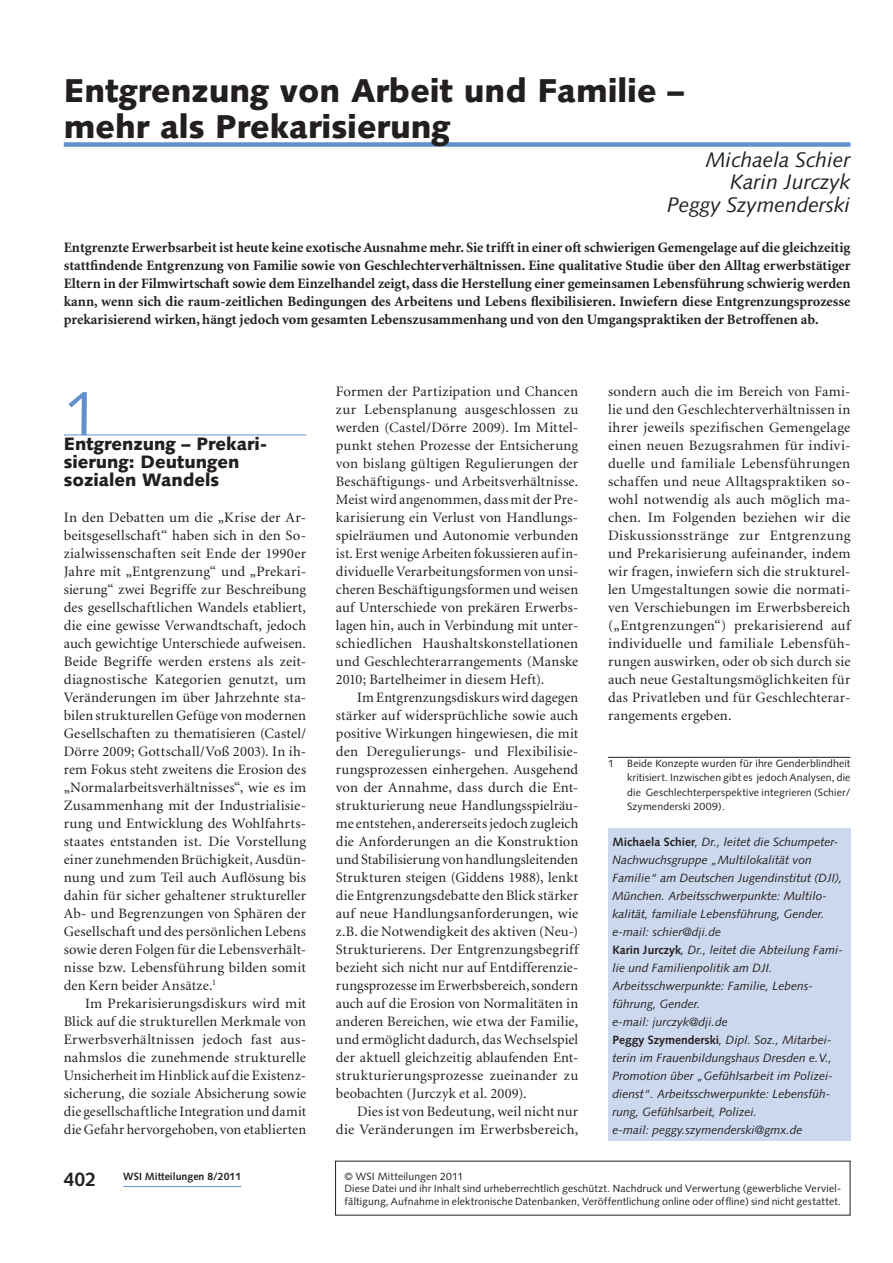
<style>
.page{position:relative;width:893px;height:1263px;background:#fff}
.page>*{position:absolute;margin:0;border:0;box-sizing:border-box;transform-origin:0 0}
.t1{font:63px "Syntax";color:#6091cc}
.t2{font:900 33px/36px "Syntax";color:#231f20}
.t3{font:italic 21px/22.5px "Syntax";color:#231f20;text-align:right}
.t4{font:700 19.5px "Syntax";color:#231f20}
.t5{font:900 18px/18px "Syntax";color:#231f20}
.t6{font:14.4px/18px "Minion";letter-spacing:.01em;color:#231f20;text-align:justify}
.t7{font:700 14.4px/18px "Minion";color:#231f20;text-align:justify}
.t8{font:italic 12px/18px "Syntax";color:#231f20}
.t9{font:10.5px/14.4px "Syntax";letter-spacing:.015em;color:#231f20;text-align:justify}
.t10{font:700 10.5px "Syntax";color:#231f20}
.s1{font-weight:700;font-style:normal}
</style>
<div class="page">
<hr style="left:123px;top:1186px;width:118px;height:1px;background:#6091cc">
<hr style="left:64px;top:435px;width:242px;height:1px;background:#6091cc">
<div style="left:608px;top:828px;width:242px;height:312px;background:#ccd8ed"></div>
<div style="left:64px;top:142px;width:786px;height:5px;background:#6091cc"></div>
<hr style="left:608px;top:757px;width:242px;height:1px;background:#231f20">
<h2 class="t2" style="left:64px;top:73px;width:622px">Entgrenzung von Arbeit und Familie – mehr als Prekarisierung</h2>
<h3 class="t3" style="left:667px;top:148px;width:185px">Michaela Schier<br>Karin Jurczyk<br>Peggy Szymenderski</h3>
<p class="t7" style="left:64px;top:239px;width:788px">Entgrenzte Erwerbsarbeit ist heute keine exotische Ausnahme mehr. Sie trifft in einer oft schwierigen Gemengelage auf die gleichzeitig stattfindende Entgrenzung von Familie sowie von Geschlechterverhältnissen. Eine qualitative Studie über den Alltag erwerbstätiger Eltern in der Filmwirtschaft sowie dem Einzelhandel zeigt, dass die Herstellung einer gemeinsamen Lebensführung schwierig werden kann, wenn sich die raum-zeitlichen Bedingungen des Arbeitens und Lebens flexibilisieren. Inwiefern diese Entgrenzungsprozesse prekarisierend wirken, hängt jedoch vom gesamten Lebenszusammenhang und von den Umgangspraktiken der Betroffenen ab.</p>
<h1 class="t1" style="left:64px;top:376px;width:37px">1</h1>
<p class="t5" style="left:64px;top:435px;width:205px">Entgrenzung – Prekari&shy;sierung: Deutungen sozialen Wandels</p>
<p class="t6" style="left:64px;top:509px;width:244px">In den Debatten um die „Krise der Ar&shy;beitsgesellschaft“ haben sich in den So&shy;zialwissenschaften seit Ende der 1990er Jahre mit „Entgrenzung“ und „Prekari&shy;sierung“ zwei Begriffe zur Beschreibung des gesellschaftlichen Wandels etabliert, die eine gewisse Verwandtschaft, jedoch auch gewichtige Unterschiede aufweisen.<br>Beide Begriffe werden erstens als zeit&shy;diagnostische Kategorien genutzt, um Veränderungen im über Jahrzehnte sta&shy;bilen strukturellen Gefüge von modernen Gesellschaften zu thematisieren (Castel/ Dörre 2009; Gottschall/Voß 2003). In ih&shy;rem Fokus steht zweitens die Erosion des „Normalarbeitsverhältnisses“, wie es im Zusammenhang mit der Industrialisie&shy;rung und Entwicklung des Wohlfahrts&shy;staates entstanden ist. Die Vorstellung einer zunehmenden Brüchigkeit, Ausdün&shy;nung und zum Teil auch Auflösung bis dahin für sicher gehaltener struktureller Ab- und Begrenzungen von Sphären der Gesellschaft und des persönlichen Lebens sowie deren Folgen für die Lebensverhält&shy;nisse bzw. Lebensführung bilden somit den Kern beider Ansätze.<sup>1</sup></p>
<p class="t6" style="left:64px;top:995px;width:244px;text-indent:21px">Im Prekarisierungsdiskurs wird mit Blick auf die strukturellen Merkmale von Erwerbsverhältnissen jedoch fast aus&shy;nahmslos die zunehmende strukturelle Unsicherheit im Hinblick auf die Existenz&shy;sicherung, die soziale Absicherung sowie die gesellschaftliche Integration und damit die Gefahr hervorgehoben, von etablierten</p>
<h3 class="t4" style="left:64px;top:1168px;width:34px">402</h3>
<p class="t10" style="left:123px;top:1170px;width:119px">WSI Mitteilungen 8/2011</p>
<p class="t6" style="left:336px;top:383px;width:244px">Formen der Partizipation und Chancen zur Lebensplanung ausgeschlossen zu werden (Castel/Dörre 2009). Im Mittel&shy;punkt stehen Prozesse der Entsicherung von bislang gültigen Regulierungen der Beschäftigungs- und Arbeitsverhältnisse.<br>Meist wird angenommen, dass mit der Pre&shy;karisierung ein Verlust von Handlungs&shy;spielräumen und Autonomie verbunden ist. Erst wenige Arbeiten fokussieren auf in&shy;dividuelle Verarbeitungsformen von unsi&shy;cheren Beschäftigungsformen und weisen auf Unterschiede von prekären Erwerbs&shy;lagen hin, auch in Verbindung mit unter&shy;schiedlichen Haushaltskonstellationen und Geschlechterarrangements (Manske 2010; Bartelheimer in diesem Heft).</p>
<p class="t6" style="left:336px;top:689px;width:244px;text-indent:21px">Im Entgrenzungsdiskurs wird dagegen stärker auf widersprüchliche sowie auch positive Wirkungen hingewiesen, die mit den Deregulierungs- und Flexibilisie&shy;rungsprozessen einhergehen. Ausgehend von der Annahme, dass durch die Ent&shy;strukturierung neue Handlungsspielräu&shy;me entstehen, andererseits jedoch zugleich die Anforderungen an die Konstruktion und Stabilisierung von handlungsleitenden Strukturen steigen (Giddens 1988), lenkt die Entgrenzungsdebatte den Blick stärker auf neue Handlungsanforderungen, wie z.B. die Notwendigkeit des aktiven (Neu-)<br>Strukturierens. Der Entgrenzungsbegriff bezieht sich nicht nur auf Entdifferenzie&shy;rungsprozesse im Erwerbsbereich, sondern auch auf die Erosion von Normalitäten in anderen Bereichen, wie etwa der Familie, und ermöglicht dadurch, das Wechselspiel der aktuell gleichzeitig ablaufenden Ent&shy;strukturierungsprozesse zueinander zu beobachten (Jurczyk et al. 2009).</p>
<p class="t6" style="left:336px;top:1103px;width:244px;text-align:right">Dies ist von Bedeutung, weil nicht nur die Veränderungen im Erwerbsbereich,</p>
<p class="t6" style="left:608px;top:383px;width:244px">sondern auch die im Bereich von Fami&shy;lie und den Geschlechterverhältnissen in ihrer jeweils spezifischen Gemengelage einen neuen Bezugsrahmen für indivi&shy;duelle und familiale Lebensführungen schaffen und neue Alltagspraktiken so&shy;wohl notwendig als auch möglich ma&shy;chen. Im Folgenden beziehen wir die Diskussionsstränge zur Entgrenzung und Prekarisierung aufeinander, indem wir fragen, inwiefern sich die strukturel&shy;len Umgestaltungen sowie die normati&shy;ven Verschiebungen im Erwerbsbereich („Entgrenzungen“) prekarisierend auf individuelle und familiale Lebensfüh&shy;rungen auswirken, oder ob sich durch sie auch neue Gestaltungsmöglichkeiten für das Privatleben und für Geschlechterar&shy;rangements ergeben.</p>
<p class="t9" style="left:608px;top:756px;width:7px">1</p>
<p class="t9" style="left:627px;top:756px;width:225px">Beide Konzepte wurden für ihre Genderblindheit kritisiert. Inzwischen gibt es jedoch Analysen, die die Geschlechterperspektive integrieren (Schier/ Szymenderski 2009).</p>
<p class="t8" style="left:612px;top:833px;width:232px"><span class="s1">Michaela Schier</span>, Dr., leitet die Schumpeter-Nachwuchsgruppe „Multilokalität von Familie“ am Deutschen Jugendinstitut (DJI), München. Arbeitsschwerpunkte: Multilo&shy;kalität, familiale Lebensführung, Gender. e-mail: schier@dji.de<br><span class="s1">Karin Jurczyk</span>, Dr., leitet die Abteilung Fami&shy;lie und Familienpolitik am DJI.<br>Arbeitsschwerpunkte: Familie, Lebens&shy;führung, Gender.<br>e-mail: jurczyk@dji.de<br><span class="s1">Peggy Szymenderski</span>, Dipl. Soz., Mitarbei&shy;terin im Frauenbildungshaus Dresden e.V., Promotion über „Gefühlsarbeit im Polizei&shy;dienst“. Arbeitsschwerpunkte: Lebensfüh&shy;rung, Gefühlsarbeit, Polizei.<br>e-mail: peggy.szymenderski@gmx.de</p>
<p class="t9" style="left:344px;top:1170px;width:498px;line-height:12.5px;text-align:left">© WSI Mitteilungen 2011<br>Diese Datei und ihr Inhalt sind urheberrechtlich geschützt. Nachdruck und Verwertung (gewerbliche Verviel&shy;fältigung, Aufnahme in elektronische Datenbanken, Veröffentlichung online oder offline) sind nicht gestattet.</p>
</div>
